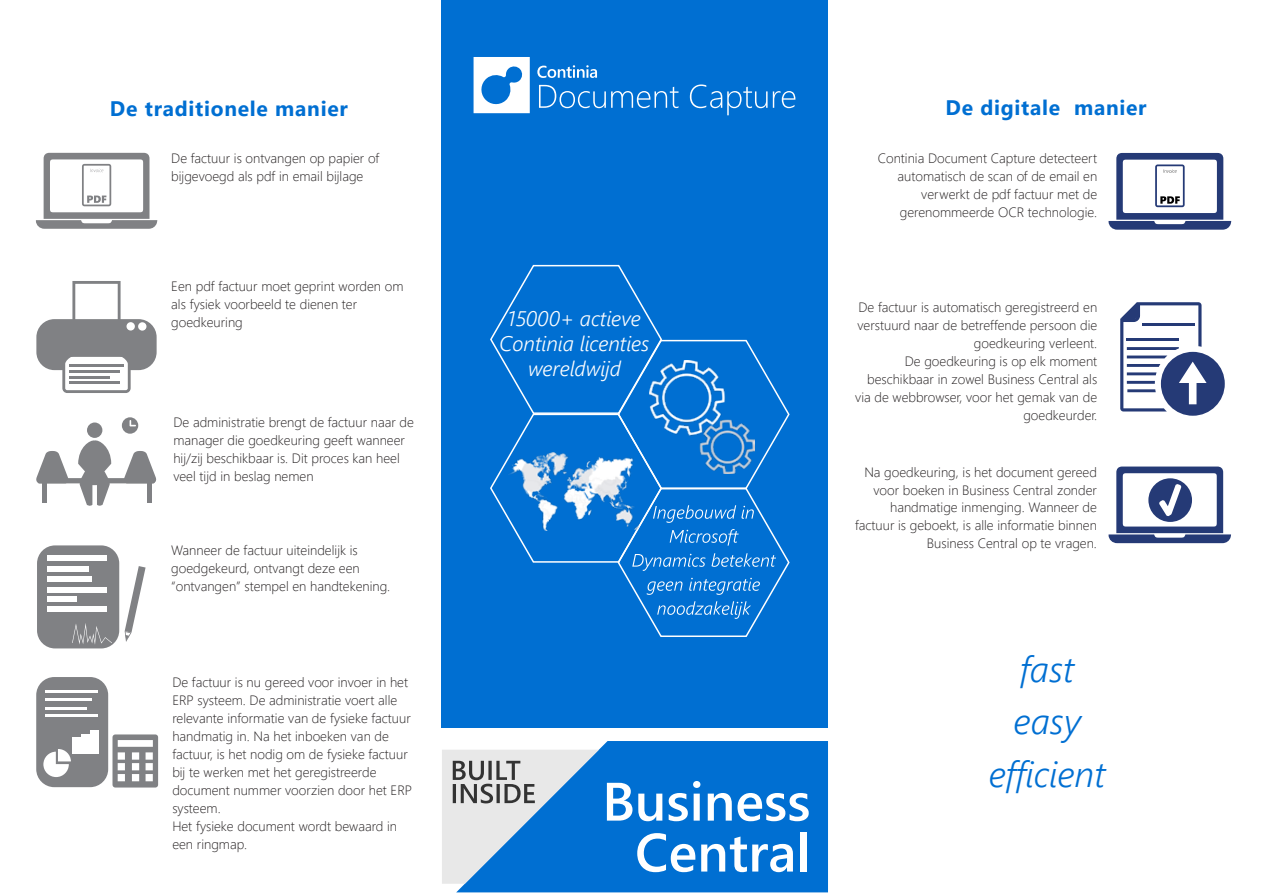
<style>
.page{position:relative;width:1263px;height:893px;background:#fff}
.page>*{position:absolute;margin:0;border:0;box-sizing:border-box;transform-origin:0 0}
.t1{font:italic 300 36px/52.5px "Segoe UI";color:#006fd2;text-align:center}
.t2{font:italic 300 21px/25.2px "Segoe UI";color:#fff;text-align:center}
.t3{font:700 21px "Segoe UI";letter-spacing:.035em;color:#006fd2}
.t4{font:300 13.5px/18px "Segoe UI";color:#231f20}
</style>
<div class="page">
<svg style="left:36px;top:153px;width:121px;height:76px"></svg>
<div style="left:37px;top:478px;width:118px;height:5px;background:#808184;border-radius:3px"></div>
<div style="left:42px;top:479px;width:5px;height:23px;background:#808184"></div>
<hr style="left:147px;top:479px;width:4px;height:23px;background:#808184">
<svg style="left:36px;top:451px;width:34px;height:32px"></svg>
<svg style="left:123px;top:451px;width:34px;height:32px"></svg>
<svg style="left:78px;top:440px;width:33px;height:66px"></svg>
<div style="left:87px;top:422px;width:15px;height:16px;background:#808184;border-radius:50%"></div>
<svg style="left:122px;top:417px;width:16px;height:17px"></svg>
<div style="left:36px;top:319px;width:121px;height:51px;background:#808184;border-radius:18px"></div>
<svg style="left:72px;top:281px;width:49px;height:39px"></svg>
<svg style="left:62px;top:356px;width:69px;height:37px"></svg>
<hr style="left:69px;top:364px;width:55px;height:3px;background:#808184">
<hr style="left:69px;top:370px;width:51px;height:3px;background:#808184">
<hr style="left:69px;top:376px;width:41px;height:3px;background:#808184">
<hr style="left:69px;top:381px;width:50px;height:3px;background:#808184">
<div style="left:126px;top:322px;width:9px;height:9px;background:#fff;border-radius:50%"></div>
<div style="left:138px;top:322px;width:8px;height:9px;background:#fff;border-radius:50%"></div>
<div style="left:37px;top:545px;width:82px;height:103px;background:#808184;border-radius:18px"></div>
<div style="left:47px;top:555px;width:59px;height:6px;background:#fff"></div>
<div style="left:47px;top:566px;width:42px;height:5px;background:#fff"></div>
<div style="left:47px;top:576px;width:45px;height:6px;background:#fff"></div>
<div style="left:47px;top:587px;width:59px;height:5px;background:#fff"></div>
<div style="left:47px;top:597px;width:30px;height:5px;background:#fff"></div>
<div style="left:47px;top:607px;width:59px;height:5px;background:#fff"></div>
<svg style="left:72px;top:623px;width:40px;height:21px"></svg>
<svg style="left:125px;top:566px;width:21px;height:76px"></svg>
<div style="left:36px;top:677px;width:72px;height:110px;background:#808184;border-radius:18px"></div>
<hr style="left:45px;top:691px;width:52px;height:2px;background:#fff">
<hr style="left:45px;top:699px;width:46px;height:2px;background:#fff">
<hr style="left:45px;top:707px;width:41px;height:2px;background:#fff">
<hr style="left:45px;top:714px;width:52px;height:2px;background:#fff">
<div style="left:72px;top:737px;width:8px;height:17px;background:#fff"></div>
<div style="left:81px;top:734px;width:9px;height:20px;background:#fff"></div>
<div style="left:90px;top:730px;width:9px;height:24px;background:#fff"></div>
<svg style="left:43px;top:752px;width:26px;height:25px"></svg>
<svg style="left:58px;top:749px;width:13px;height:12px"></svg>
<svg style="left:112px;top:734px;width:46px;height:53px"></svg>
<svg style="left:1108px;top:153px;width:123px;height:77px"></svg>
<div style="left:442px;top:0;width:386px;height:727px;background:#006fd2"></div>
<svg style="left:1120px;top:302px;width:105px;height:114px"></svg>
<svg style="left:1108px;top:467px;width:123px;height:76px"></svg>
<svg style="left:490px;top:264px;width:300px;height:373px"></svg>
<div style="left:456px;top:741px;width:372px;height:151px;background:#006fd2"></div>
<svg style="left:442px;top:750px;width:157px;height:134px;background:#7aa9d4"></svg>
<svg style="left:607px;top:783px;width:25px;height:38px"></svg>
<svg style="left:638px;top:794px;width:24px;height:27px"></svg>
<svg style="left:669px;top:781px;width:31px;height:40px"></svg>
<svg style="left:708px;top:793px;width:101px;height:28px"></svg>
<svg style="left:637px;top:833px;width:58px;height:39px"></svg>
<svg style="left:701px;top:836px;width:92px;height:36px"></svg>
<div style="left:800px;top:832px;width:6px;height:39px;background:#fff"></div>
<svg style="left:473px;top:57px;width:57px;height:56px"></svg>
<svg style="left:537px;top:65px;width:60px;height:13px"></svg>
<svg style="left:539px;top:85px;width:139px;height:23px"></svg>
<svg style="left:690px;top:84px;width:77px;height:31px"></svg>
<svg style="left:773px;top:91px;width:22px;height:17px"></svg>
<h2 class="t3" style="left:110px;top:89px;width:239px">De traditionele manier</h2>
<h2 class="t3" style="left:945px;top:88px;width:203px">De digitale manier</h2>
<p class="t4" style="left:171px;top:148px;width:209px">De factuur is ontvangen op papier of bijgevoegd als pdf in email bijlage</p>
<p class="t4" style="left:171px;top:276px;width:234px">Een pdf factuur moet geprint worden om als fysiek voorbeeld te dienen ter goedkeuring</p>
<p class="t4" style="left:173px;top:412px;width:242px">De administratie brengt de factuur naar de manager die goedkeuring geeft wanneer hij/zij beschikbaar is. Dit proces kan heel veel tijd in beslag nemen</p>
<p class="t4" style="left:171px;top:540px;width:220px">Wanneer de factuur uiteindelijk is goedgekeurd, ontvangt deze een “ontvangen” stempel en handtekening.</p>
<p class="t4" style="left:172px;top:672px;width:241px">De factuur is nu gereed voor invoer in het ERP systeem. De administratie voert alle relevante informatie van de fysieke factuur handmatig in. Na het inboeken van de factuur, is het nodig om de fysieke factuur bij te werken met het geregistreerde document nummer voorzien door het ERP systeem.<br>Het fysieke document wordt bewaard in een ringmap.</p>
<h2 class="t2" style="left:499px;top:303px;width:152px">15000+ actieve<br>Continia licenties wereldwijd</h2>
<p class="t4" style="left:878px;top:148px;width:221px;text-align:right">Continia Document Capture detecteert automatisch de scan of de email en verwerkt de pdf factuur met de gerenommeerde OCR technologie.</p>
<p class="t4" style="left:855px;top:297px;width:244px;text-align:right">De factuur is automatisch geregistreerd en verstuurd naar de betreffende persoon die goedkeuring verleent.<br>De goedkeuring is op elk moment beschikbaar in zowel Business Central als via de webbrowser, voor het gemak van de goedkeurder.</p>
<p class="t4" style="left:855px;top:461px;width:243px;text-align:right">Na goedkeuring, is het document gereed voor boeken in Business Central zonder handmatige inmenging. Wanneer de factuur is geboekt, is alle informatie binnen Business Central op te vragen.</p>
<h1 class="t1" style="left:989px;top:637px;width:118px">fast easy efficient</h1>
</div>
